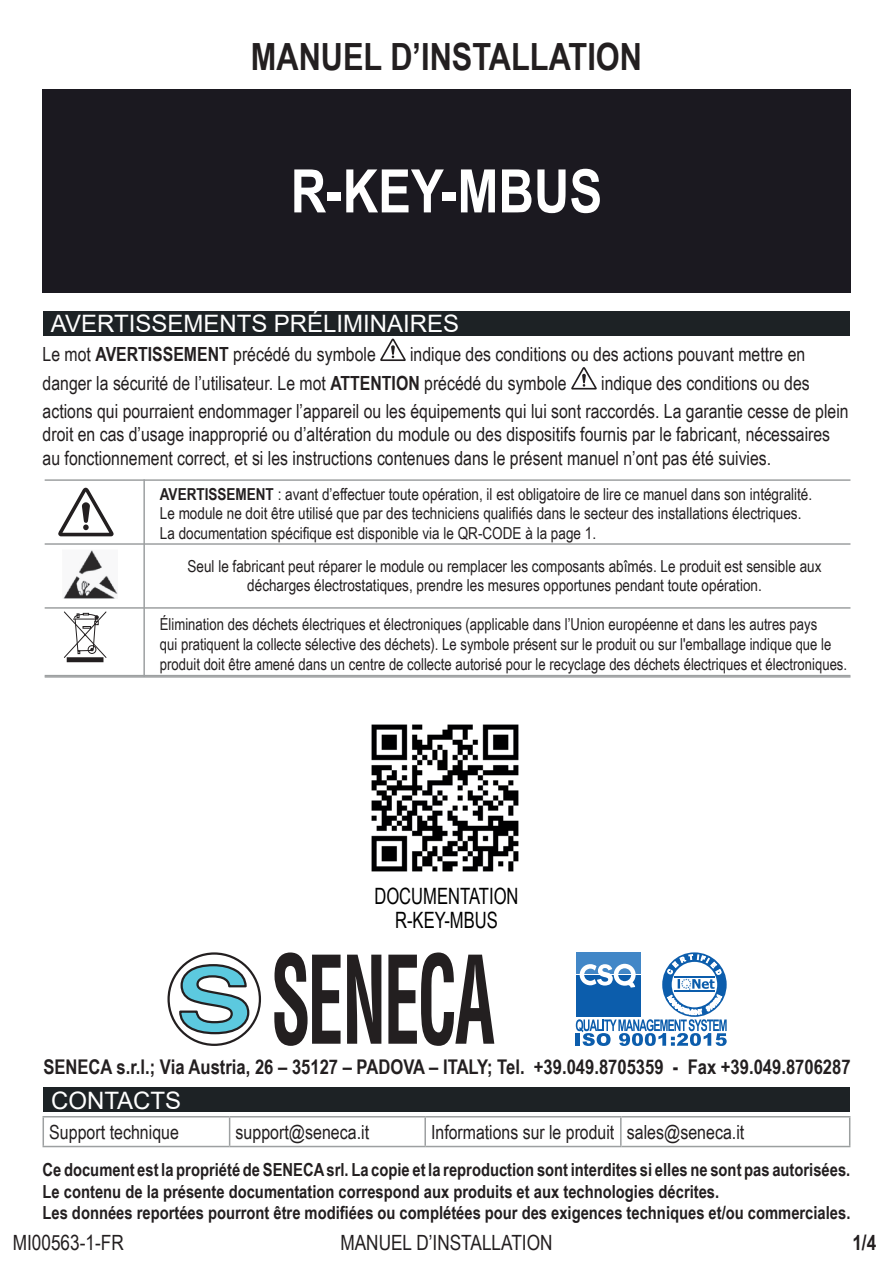
<style>
.page{position:relative;width:893px;height:1263px;background:#fff}
.page>*{position:absolute;margin:0;border:0;box-sizing:border-box;transform-origin:0 0}
.t1{font:700 60px "Arial Narrow";color:#fff}
.t2{font:700 37.5px "Arial Narrow";color:#231f20}
.t3{font:24px "Arial";color:#fff}
.t4{font:22.5px/24px "Arial Narrow";color:#000;text-align:center;scale:.9 1}
.t5{font:21px "Arial Narrow";color:#231f20}
.t6{font:700 21px "Arial Narrow";color:#231f20}
.t7{font:700 20.25px "Arial Narrow";color:#231f20}
.t8{font:19.5px/28.5px "Arial Narrow";color:#231f20}
.t9{font:700 18px/21.6px "Arial Narrow";color:#231f20}
.t10{font:16.5px/19.8px "Arial Narrow";color:#231f20}
.s1{font-weight:700}
</style>
<div class="page">
<div style="left:42px;top:89px;width:809px;height:203px;background:#1b1920"></div>
<div style="left:43px;top:1087px;width:807px;height:24px;background:#1d2225"></div>
<hr style="left:622px;top:1116px;width:228px;height:1px;background:#9b9f9f">
<svg style="left:849px;top:1117px;width:1px;height:29px"></svg>
<hr style="left:622px;top:1146px;width:228px;height:1px;background:#9b9f9f">
<hr style="left:43px;top:1116px;width:187px;height:1px;background:#9da0a1">
<svg style="left:43px;top:1117px;width:1px;height:29px"></svg>
<hr style="left:43px;top:1146px;width:187px;height:1px;background:#9da0a1">
<hr style="left:230px;top:1116px;width:195px;height:1px;background:#9da0a1">
<svg style="left:229px;top:1117px;width:1px;height:29px"></svg>
<hr style="left:230px;top:1146px;width:195px;height:1px;background:#9da0a1">
<hr style="left:425px;top:1116px;width:197px;height:1px;background:#9da0a1">
<hr style="left:424px;top:1117px;width:2px;height:29px;background:#9da0a1">
<hr style="left:620px;top:1117px;width:2px;height:29px;background:#9da0a1">
<hr style="left:425px;top:1146px;width:197px;height:1px;background:#9da0a1">
<hr style="left:45px;top:675px;width:805px;height:1px;background:#9da0a1">
<hr style="left:45px;top:479px;width:805px;height:2px;background:#9da0a1">
<svg style="left:58px;top:488px;width:56px;height:48px"></svg>
<hr style="left:45px;top:543px;width:805px;height:2px;background:#9da0a1">
<hr style="left:45px;top:607px;width:805px;height:2px;background:#9da0a1">
<hr style="left:67px;top:658px;width:36px;height:4px;background:#231f20">
<svg style="left:64px;top:611px;width:43px;height:48px"></svg>
<img style="left:63px;top:550px;width:54px;height:48px">
<hr style="left:143px;top:479px;width:2px;height:198px;background:#9da0a1">
<div style="left:43px;top:311px;width:807px;height:24px;background:#1d2225"></div>
<svg style="left:380px;top:339px;width:26px;height:22px"></svg>
<svg style="left:571px;top:367px;width:26px;height:22px"></svg>
<hr style="left:45px;top:676px;width:805px;height:2px;background:#9da0a1">
<img style="left:371px;top:724px;width:148px;height:148px">
<svg style="left:178px;top:963px;width:72px;height:72px"></svg>
<div style="left:167px;top:952px;width:94px;height:94px;border:2px solid #231f20;border-radius:50%"></div>
<svg style="left:274px;top:952px;width:67px;height:94px"></svg>
<svg style="left:347px;top:955px;width:34px;height:89px"></svg>
<svg style="left:388px;top:952px;width:106px;height:94px"></svg>
<svg style="left:576px;top:952px;width:151px;height:94px"></svg>
<h2 class="t2" style="left:251px;top:28px;width:393px">MANUEL D’INSTALLATION</h2>
<h1 class="t1" style="left:291px;top:146px;width:313px">R-KEY-MBUS</h1>
<h3 class="t3" style="left:51px;top:307px;width:410px">AVERTISSEMENTS PRÉLIMINAIRES</h3>
<p class="t8" style="left:43px;top:339px;width:335px">Le mot <span class="s1">AVERTISSEMENT</span> précédé du symbole</p>
<p class="t8" style="left:43px;top:339px;width:764px;text-indent:367px">indique des conditions ou des actions pouvant mettre en danger la sécurité de l’utilisateur. Le mot <span class="s1">ATTENTION</span> précédé du symbole</p>
<p class="t8" style="left:43px;top:368px;width:808px;text-indent:558px">indique des conditions ou des actions qui pourraient endommager l’appareil ou les équipements qui lui sont raccordés. La garantie cesse de plein</p>
<p class="t8" style="left:43px;top:422px;width:789px;line-height:23.4px">droit en cas d’usage inapproprié ou d’altération du module ou des dispositifs fournis par le fabricant, nécessaires au fonctionnement correct, et si les instructions contenues dans le présent manuel n’ont pas été suivies.</p>
<p class="t10" style="left:160px;top:483px;width:654px"><span class="s1">AVERTISSEMENT</span> : avant d’effectuer toute opération, il est obligatoire de lire ce manuel dans son intégralité.<br>Le module ne doit être utilisé que par des techniciens qualifiés dans le secteur des installations électriques.<br>La documentation spécifique est disponible via le QR-CODE à la page 1.</p>
<p class="t10" style="left:187px;top:555px;width:635px;text-align:center">Seul le fabricant peut réparer le module ou remplacer les composants abîmés. Le produit est sensible aux décharges électrostatiques, prendre les mesures opportunes pendant toute opération.</p>
<p class="t10" style="left:160px;top:614px;width:689px">Élimination des déchets électriques et électroniques (applicable dans l’Union européenne et dans les autres pays<br>qui pratiquent la collecte sélective des déchets). Le symbole présent sur le produit ou sur l'emballage indique que le produit doit être amené dans un centre de collecte autorisé pour le recyclage des déchets électriques et électroniques.</p>
<h3 class="t4" style="left:374px;top:883px;width:162px">DOCUMENTATION<br>R-KEY-MBUS</h3>
<p class="t7" style="left:43px;top:1051px;width:809px">SENECA s.r.l.; Via Austria, 26 – 35127 – PADOVA – ITALY; Tel. +39.049.8705359 - Fax +39.049.8706287</p>
<h3 class="t3" style="left:51px;top:1084px;width:132px">CONTACTS</h3>
<p class="t8" style="left:49px;top:1117px;width:131px">Support technique</p>
<p class="t8" style="left:236px;top:1117px;width:135px">support@seneca.it</p>
<p class="t8" style="left:431px;top:1117px;width:315px">Informations sur le produit sales@seneca.it</p>
<p class="t9" style="left:43px;top:1158px;width:809px">Ce document est la propriété de SENECA srl. La copie et la reproduction sont interdites si elles ne sont pas autorisées.<br>Le contenu de la présente documentation correspond aux produits et aux technologies décrites.<br>Les données reportées pourront être modifiées ou complétées pour des exigences techniques et/ou commerciales.</p>
<p class="t5" style="left:13px;top:1227px;width:113px">MI00563-1-FR</p>
<p class="t5" style="left:340px;top:1227px;width:214px">MANUEL D’INSTALLATION</p>
<p class="t6" style="left:852px;top:1227px;width:25px">1/4</p>
</div>
